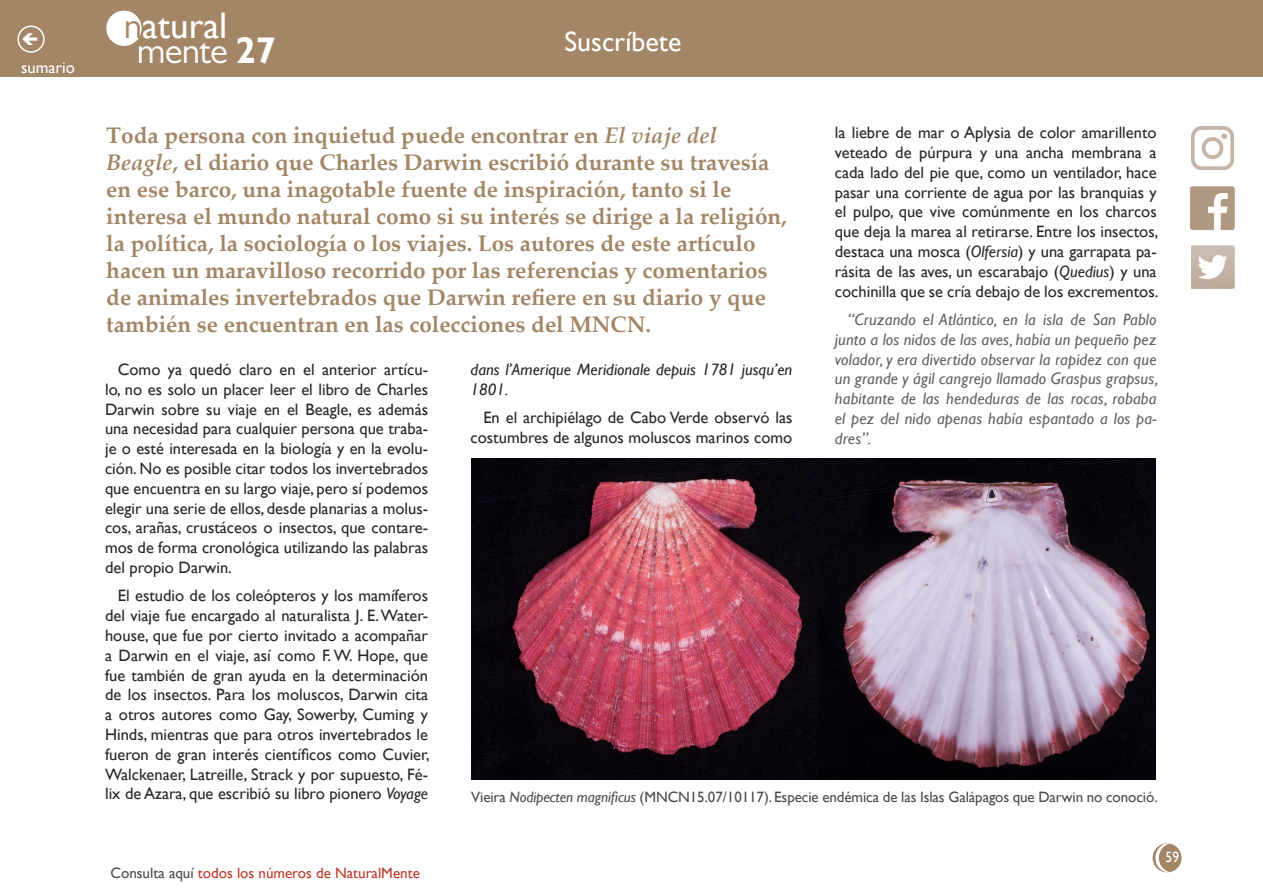
<style>
.page{position:relative;width:1263px;height:893px;background:#fff}
.page>*{position:absolute;margin:0;border:0;box-sizing:border-box;transform-origin:0 0}
.t1{font:37.05px "Gill Sans";color:#fff}
.t2{font:37.05px "Gill Sans MT Pro";letter-spacing:-.02em;color:#fff}
.t3{font:27.9px "Gill Sans";color:#fff}
.t4{font:700 22.5px/27px "Palatino Linotype";color:#a28666}
.t5{font:16.5px/19.8px "Gill Sans";color:#282829;text-align:justify}
.t6{font:italic 16.5px/19.8px "Gill Sans";letter-spacing:.01em;color:#616264;text-align:justify}
.t7{font:italic 16.5px/19.8px "Gill Sans";color:#282829}
.t8{font:16.5px "Gill Sans";color:#fff}
.t9{font:15px "Gill Sans";letter-spacing:-.005em;color:#4b4b4d}
.t10{font:15px "Gill Sans";color:#bd392b}
.t11{font:15px "Gill Sans";color:#fff;scale:.9 1}
.s1{font-family:"Gill Sans MT Pro";color:#a28666}
.s2{font-family:"Gill Sans";font-weight:700}
.s3{font-style:italic}
.s4{color:#4b4b4d}
</style>
<div class="page">
<div style="left:1153px;top:844px;width:28px;height:28px;background:#a28666;border-radius:50%"></div>
<div style="left:1152px;top:843px;width:29px;height:29px;border:2px solid #a28666;border-radius:50%"></div>
<div style="left:0;top:0;width:1263px;height:77px;background:#a28666"></div>
<div style="left:107px;top:11px;width:34px;height:34px;background:#fff;border-radius:50%"></div>
<div style="left:106px;top:11px;width:36px;height:35px;border:2px solid #fff;border-radius:50%"></div>
<svg style="left:1155px;top:843px;width:15px;height:29px"></svg>
<div style="left:17px;top:26px;width:28px;height:27px;border:2px solid #fff;border-radius:50%"></div>
<img style="left:1190px;top:186px;width:45px;height:44px">
<img style="left:1191px;top:246px;width:44px;height:44px">
<img style="left:1191px;top:127px;width:42px;height:42px">
<img style="left:471px;top:458px;width:684px;height:321px">
<p class="t8" style="left:21px;top:58px;width:55px">sumario</p>
<h1 class="t1" style="left:124px;top:4px;width:105px"><span class="s1">n</span>atural</h1>
<h1 class="t2" style="left:137px;top:29px;width:140px">mente <span class="s2">27</span></h1>
<h2 class="t3" style="left:564px;top:25px;width:118px">Suscríbete</h2>
<p class="t4" style="left:106px;top:121px;width:682px">Toda persona con inquietud puede encontrar en <span class="s3">El viaje del Beagle</span>, el diario que Charles Darwin escribió durante su travesía en ese barco, una inagotable fuente de inspiración, tanto si le interesa el mundo natural como si su interés se dirige a la religión, la política, la sociología o los viajes. Los autores de este artículo hacen un maravilloso recorrido por las referencias y comentarios de animales invertebrados que Darwin refiere en su diario y que también se encuentran en las colecciones del MNCN.</p>
<p class="t5" style="left:105px;top:360px;width:324px;text-indent:13px">Como ya quedó claro en el anterior artícu&shy;lo, no es solo un placer leer el libro de Charles Darwin sobre su viaje en el Beagle, es además una necesidad para cualquier persona que traba&shy;je o esté interesada en la biología y en la evolu&shy;ción. No es posible citar todos los invertebrados que encuentra en su largo viaje, pero sí podemos elegir una serie de ellos, desde planarias a molus&shy;cos, arañas, crustáceos o insectos, que contare&shy;mos de forma cronológica utilizando las palabras del propio Darwin.</p>
<p class="t5" style="left:105px;top:586px;width:326px;text-indent:13px">El estudio de los coleópteros y los mamíferos del viaje fue encargado al naturalista J. E. Water&shy;house, que fue por cierto invitado a acompañar a Darwin en el viaje, así como F. W. Hope, que fue también de gran ayuda en la determinación de los insectos. Para los moluscos, Darwin cita a otros autores como Gay, Sowerby, Cuming y Hinds, mientras que para otros invertebrados le fueron de gran interés científicos como Cuvier, Walckenaer, Latreille, Strack y por supuesto, Fé&shy;lix de Azara, que escribió su libro pionero <span class="s3">Voyage</span></p>
<p class="t5" style="left:835px;top:123px;width:325px">la liebre de mar o Aplysia de color amarillento veteado de púrpura y una ancha membrana a cada lado del pie que, como un ventilador, hace pasar una corriente de agua por las branquias y el pulpo, que vive comúnmente en los charcos que deja la marea al retirarse. Entre los insectos, destaca una mosca (<span class="s3">Olfersia</span>) y una garrapata pa&shy;rásita de las aves, un escarabajo (<span class="s3">Quedius</span>) y una cochinilla que se cría debajo de los excrementos.</p>
<p class="t6" style="left:835px;top:310px;width:325px;text-indent:13px">“Cruzando el Atlántico, en la isla de San Pablo junto a los nidos de las aves, había un pequeño pez volador, y era divertido observar la rapidez con que un grande y ágil cangrejo llamado Graspus grapsus, habitante de las hendeduras de las rocas, robaba el pez del nido apenas había espantado a los pa&shy;dres”.</p>
<p class="t7" style="left:471px;top:360px;width:323px">dans l’Amerique Meridionale depuis 1781 jusqu’en<br>1801.</p>
<p class="t5" style="left:471px;top:408px;width:323px;text-align:right">En el archipiélago de Cabo Verde observó las costumbres de algunos moluscos marinos como</p>
<p class="t9" style="left:471px;top:788px;width:688px">Vieira <span class="s3">Nodipecten magnificus</span> (MNCN15.07/10117). Especie endémica de las Islas Galápagos que Darwin no conoció.</p>
<p class="t10" style="left:110px;top:864px;width:311px"><span class="s4">Consulta aquí</span> todos los números de NaturalMente</p>
<p class="t11" style="left:1165px;top:849px;width:16px">59</p>
</div>
